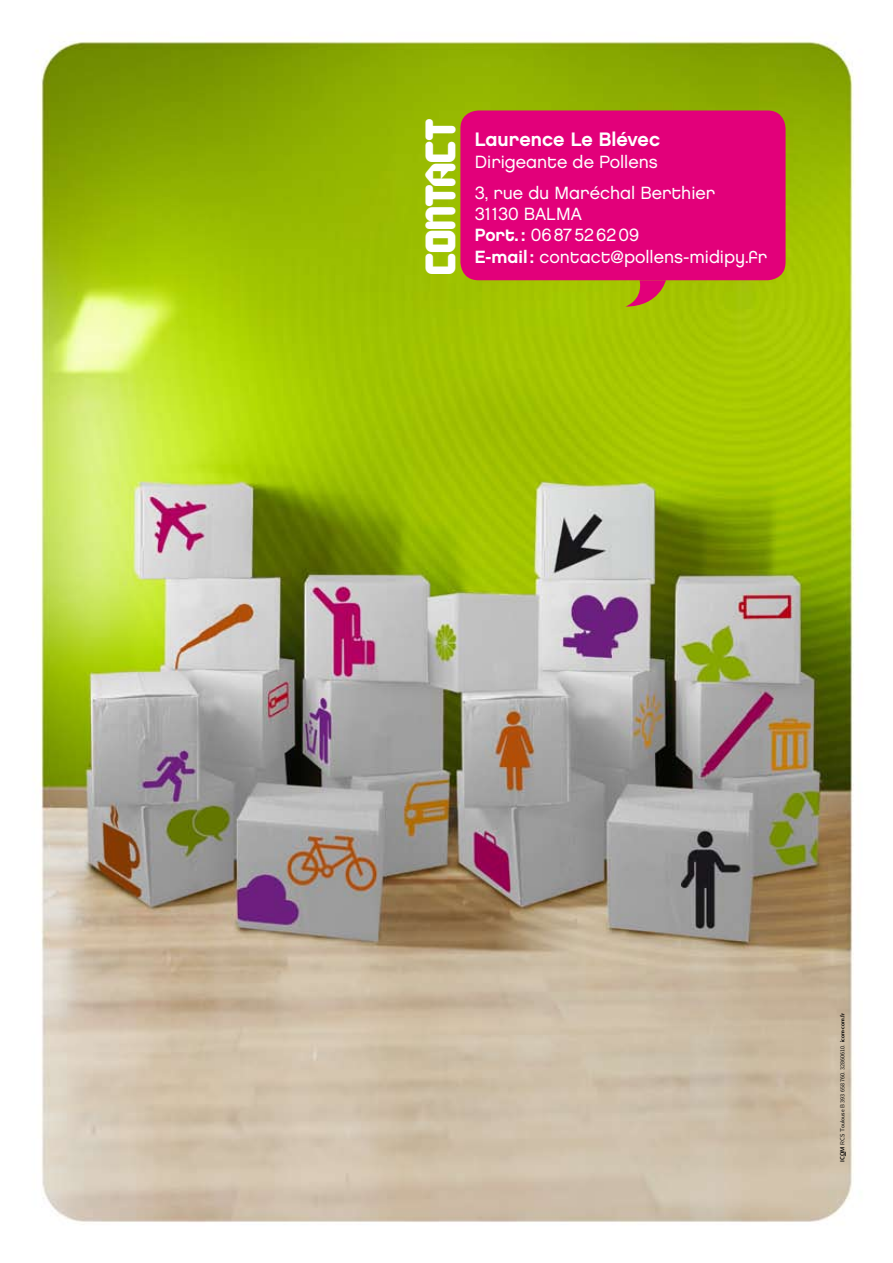
<style>
.page{position:relative;width:893px;height:1263px;background:#fff}
.page>*{position:absolute;margin:0;border:0;box-sizing:border-box;transform-origin:0 0}
.t1{font:42.6px "File";color:#fff}
.t2{font:19.5px "Chalet New York Nineteen Eighty";color:#fff}
.t3{font:17.7px/21.3px "Chalet London Nineteen Eighty";color:#fff}
.t4{font:6px "Nova";color:#000}
.s1{font-family:"Chalet New York Nineteen Eighty"}
.s2{font-weight:700}
</style>
<div class="page">
<img style="left:36px;top:41px;width:818px;height:1184px">
<div style="left:460px;top:110px;width:325px;height:170px;background:#e2007a;border-radius:18px"></div>
<svg style="left:625px;top:280px;width:41px;height:27px"></svg>
<h1 class="t1" style="left:424px;top:274px;width:157px;rotate:-90deg">CONTACT</h1>
<p class="t2" style="left:475px;top:128px;width:187px">Laurence Le Blévec</p>
<p class="t3" style="left:475px;top:146px;width:242px;line-height:31.3px">Dirigeante de Pollens<br>3, rue du Maréchal Berthier</p>
<p class="t3" style="left:475px;top:203px;width:294px">31130 BALMA<br><span class="s1">Port. :</span> 0687526209<br><span class="s1">E-mail:</span> contact@pollens-midipy.fr</p>
<p class="t4" style="left:839px;top:1162px;width:151px;rotate:-90deg"><span class="s2">ICOM</span> RCS Toulouse B 393 658 760. 32860610. <span class="s2">icom-com.fr</span></p>
</div>
